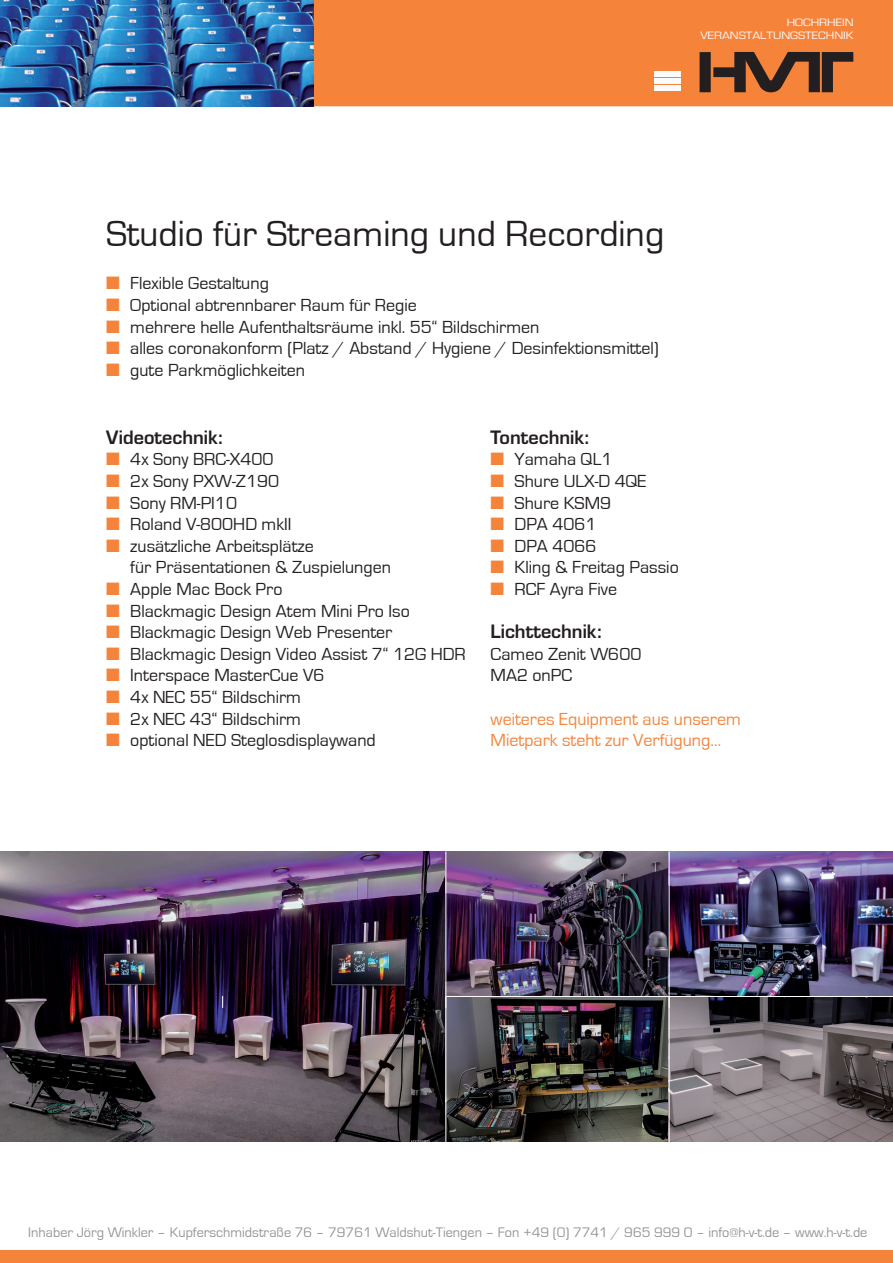
<style>
.page{position:relative;width:893px;height:1263px;background:#fff}
.page>*{position:absolute;margin:0;border:0;box-sizing:border-box;transform-origin:0 0}
.t1{font:37.5px "Eurostile";color:#231f20}
.t2{font:18px/21.6px "Eurostile";color:#231f20}
.t3{font:18px/21.6px "Eurostile";color:#f5843a}
.t4{font:600 18px "Eurostile";color:#231f20}
.t5{font:14.25px "Eurostile";color:#939598}
.t6{font:11.1px/13.4px "Eurostile";color:#faf9fb;text-align:right;scale:1.15 1}
.s1{color:#f5843a}
</style>
<div class="page">
<img style="left:0;top:851px;width:893px;height:290px">
<svg style="left:222px;top:996px;width:1px;height:12px"></svg>
<hr style="left:445px;top:996px;width:1px;height:157px;background:#fff">
<hr style="left:445px;top:851px;width:1px;height:157px;background:#fff">
<hr style="left:669px;top:996px;width:1px;height:157px;background:#fff">
<hr style="left:669px;top:851px;width:1px;height:157px;background:#fff">
<hr style="left:446px;top:996px;width:447px;height:1px;background:#fff">
<div style="left:0;top:1250px;width:893px;height:13px;background:#f5843a"></div>
<div style="left:314px;top:0;width:579px;height:106px;background:#f5843a"></div>
<div style="left:651px;top:10px;width:210px;height:89px;background:#f5843a"></div>
<svg style="left:700px;top:52px;width:153px;height:40px"></svg>
<div style="left:654px;top:71px;width:26px;height:6px;background:#fbfbfc"></div>
<div style="left:654px;top:78px;width:26px;height:6px;background:#fbfbfc"></div>
<div style="left:654px;top:85px;width:26px;height:5px;background:#fbfbfc"></div>
<img style="left:0;top:0;width:314px;height:106px">
<p class="t6" style="left:700px;top:16px;width:135px">HOCHRHEIN<br>VERANSTALTUNGSTECHNIK</p>
<h1 class="t1" style="left:106px;top:214px;width:559px">Studio für Streaming und Recording</h1>
<p class="t2" style="left:106px;top:273px;width:164px"><span class="s1">■</span> Flexible Gestaltung</p>
<p class="t2" style="left:106px;top:295px;width:312px"><span class="s1">■</span> Optional abtrennbarer Raum für Regie</p>
<p class="t2" style="left:106px;top:316px;width:435px"><span class="s1">■</span> mehrere helle Aufenthaltsräume inkl. 55“ Bildschirmen</p>
<p class="t2" style="left:106px;top:338px;width:554px"><span class="s1">■</span> alles coronakonform (Platz / Abstand / Hygiene / Desinfektionsmittel)</p>
<p class="t2" style="left:106px;top:359px;width:200px"><span class="s1">■</span> gute Parkmöglichkeiten</p>
<p class="t4" style="left:106px;top:426px;width:119px">Videotechnik:</p>
<p class="t2" style="left:106px;top:449px;width:169px"><span class="s1">■</span> 4x Sony BRC-X400</p>
<p class="t2" style="left:106px;top:471px;width:174px"><span class="s1">■</span> 2x Sony PXW-Z190</p>
<p class="t2" style="left:106px;top:492px;width:132px"><span class="s1">■</span> Sony RM-PI10</p>
<p class="t2" style="left:106px;top:514px;width:187px"><span class="s1">■</span> Roland V-800HD mkII</p>
<p class="t2" style="left:130px;top:535px;width:262px;text-indent:-24px"><span class="s1">■</span> zusätzliche Arbeitsplätze<br>für Präsentationen &amp; Zuspielungen</p>
<p class="t2" style="left:106px;top:579px;width:178px"><span class="s1">■</span> Apple Mac Bock Pro</p>
<p class="t2" style="left:106px;top:600px;width:305px"><span class="s1">■</span> Blackmagic Design Atem Mini Pro Iso</p>
<p class="t2" style="left:106px;top:622px;width:288px"><span class="s1">■</span> Blackmagic Design Web Presenter</p>
<p class="t2" style="left:106px;top:643px;width:361px"><span class="s1">■</span> Blackmagic Design Video Assist 7“ 12G HDR</p>
<p class="t2" style="left:106px;top:665px;width:220px"><span class="s1">■</span> Interspace MasterCue V6</p>
<p class="t2" style="left:106px;top:687px;width:196px"><span class="s1">■</span> 4x NEC 55“ Bildschirm</p>
<p class="t2" style="left:106px;top:708px;width:196px"><span class="s1">■</span> 2x NEC 43“ Bildschirm</p>
<p class="t2" style="left:106px;top:730px;width:271px"><span class="s1">■</span> optional NED Steglosdisplaywand</p>
<p class="t4" style="left:491px;top:426px;width:101px">Tontechnik:</p>
<p class="t2" style="left:491px;top:449px;width:123px"><span class="s1">■</span> Yamaha QL1</p>
<p class="t2" style="left:491px;top:471px;width:157px"><span class="s1">■</span> Shure ULX-D 4QE</p>
<p class="t2" style="left:491px;top:492px;width:122px"><span class="s1">■</span> Shure KSM9</p>
<p class="t2" style="left:491px;top:514px;width:107px"><span class="s1">■</span> DPA 4061</p>
<p class="t2" style="left:491px;top:535px;width:107px"><span class="s1">■</span> DPA 4066</p>
<p class="t2" style="left:491px;top:557px;width:190px"><span class="s1">■</span> Kling &amp; Freitag Passio</p>
<p class="t2" style="left:491px;top:579px;width:128px"><span class="s1">■</span> RCF Ayra Five</p>
<p class="t4" style="left:491px;top:620px;width:114px">Lichttechnik:</p>
<p class="t2" style="left:491px;top:643px;width:152px">Cameo Zenit W600<br>MA2 onPC</p>
<p class="t3" style="left:491px;top:708px;width:252px">weiteres Equipment aus unserem<br>Mietpark steht zur Verfügung…</p>
<p class="t5" style="left:28px;top:1225px;width:841px">Inhaber Jörg Winkler – Kupferschmidstraße 76 – 79761 Waldshut-Tiengen – Fon +49 (0) 7741 / 965 999 0 – info@h-v-t.de – www.h-v-t.de</p>
</div>
